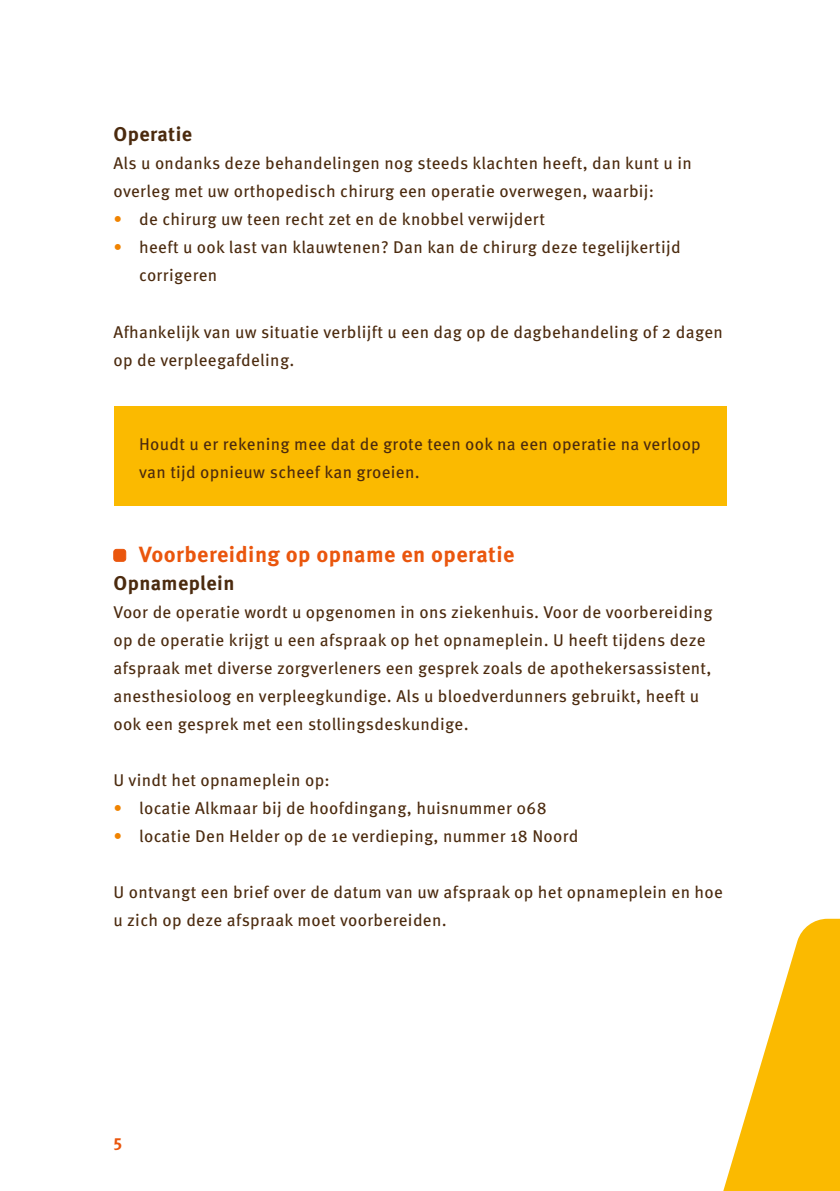
<style>
.page{position:relative;width:840px;height:1191px;background:#fff}
.page>*{position:absolute;margin:0;border:0;box-sizing:border-box;transform-origin:0 0}
.t1{font:700 22px "Meta Pro";letter-spacing:.02em;color:#ea560d}
.t2{font:700 20px "Meta Pro";letter-spacing:.02em;color:#4b2a0e}
.t3{font:17px/28px "Meta Pro";letter-spacing:.02em;color:#4b2a0e}
.t4{font:700 17px "Meta Pro";color:#ea560d}
.s1{color:#f08300}
</style>
<div class="page">
<svg style="left:723px;top:918px;width:116px;height:273px"></svg>
<div style="left:113px;top:406px;width:613px;height:99px;background:#fbba00"></div>
<div style="left:114px;top:549px;width:12px;height:12px;background:#ea560d;border-radius:3px"></div>
<div style="left:113px;top:549px;width:13px;height:12px;border:1px solid #ea560d;border-radius:3px"></div>
<p class="t2" style="left:113px;top:119px;width:80px">Operatie</p>
<p class="t3" style="left:113px;top:148px;width:579px">Als u ondanks deze behandelingen nog steeds klachten heeft, dan kunt u in overleg met uw orthopedisch chirurg een operatie overwegen, waarbij:</p>
<p class="t3" style="left:113px;top:204px;width:433px"><span class="s1">•</span> de chirurg uw teen recht zet en de knobbel verwijdert</p>
<p class="t3" style="left:139px;top:232px;width:542px;text-indent:-26px"><span class="s1">•</span> heeft u ook last van klauwtenen? Dan kan de chirurg deze tegelijkertijd corrigeren</p>
<p class="t3" style="left:113px;top:316px;width:610px">Afhankelijk van uw situatie verblijft u een dag op de dagbehandeling of 2 dagen op de verpleegafdeling.</p>
<p class="t3" style="left:139px;top:428px;width:563px">Houdt u er rekening mee dat de grote teen ook na een operatie na verloop van tijd opnieuw scheef kan groeien.</p>
<p class="t1" style="left:139px;top:537px;width:377px">Voorbereiding op opname en operatie</p>
<p class="t2" style="left:113px;top:567px;width:122px">Opnameplein</p>
<p class="t3" style="left:113px;top:596px;width:600px">Voor de operatie wordt u opgenomen in ons ziekenhuis. Voor de voorbereiding op de operatie krijgt u een afspraak op het opnameplein. U heeft tijdens deze afspraak met diverse zorgverleners een gesprek zoals de apothekersassistent, anesthesioloog en verpleegkundige. Als u bloedverdunners gebruikt, heeft u ook een gesprek met een stollingsdeskundige.</p>
<p class="t3" style="left:113px;top:764px;width:218px">U vindt het opnameplein op:</p>
<p class="t3" style="left:113px;top:792px;width:434px"><span class="s1">•</span> locatie Alkmaar bij de hoofdingang, huisnummer 068</p>
<p class="t3" style="left:113px;top:820px;width:466px"><span class="s1">•</span> locatie Den Helder op de 1e verdieping, nummer 18 Noord</p>
<p class="t3" style="left:113px;top:876px;width:610px">U ontvangt een brief over de datum van uw afspraak op het opnameplein en hoe u zich op deze afspraak moet voorbereiden.</p>
<p class="t4" style="left:113px;top:1127px;width:10px">5</p>
</div>
